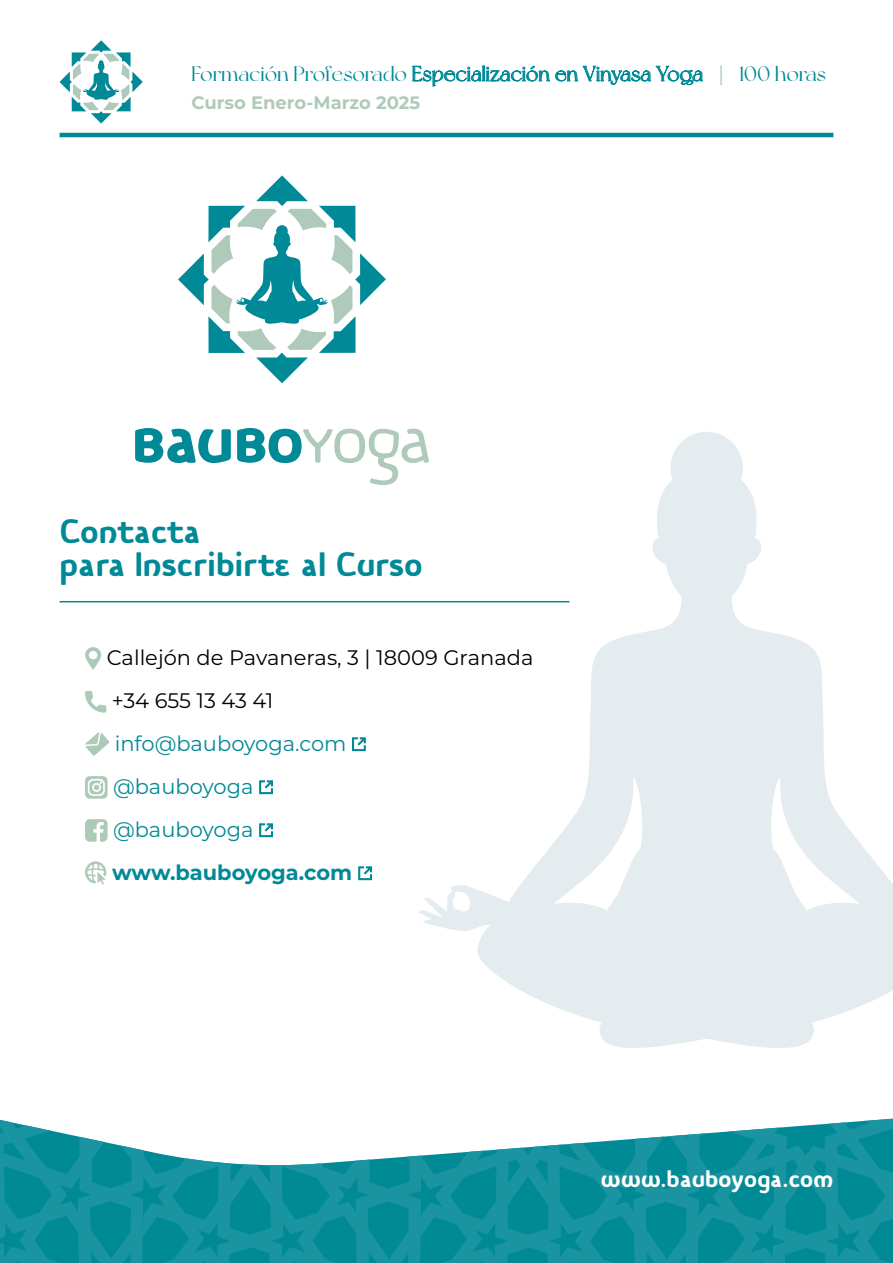
<style>
.page{position:relative;width:893px;height:1263px;background:#fff}
.page>*{position:absolute;margin:0;border:0;box-sizing:border-box;transform-origin:0 0}
.t1{font:700 36px/33px "Vulgat";letter-spacing:-.025em;color:#008996}
.t2{font:700 25.5px "Vulgat";letter-spacing:-.015em;color:#fff}
.t3{font:21px "New York";color:#008996}
.t4{font:21px/43px "Montserrat";color:#000}
.t5{font:21px/43px "Montserrat";color:#008996}
.t6{font:700 21px "Montserrat";letter-spacing:-.005em;color:#008996}
.t7{font:700 18px "Montserrat";color:#afcaba}
.s1{font-family:"Montserrat Alternates";color:#afcaba}
</style>
<div class="page">
<hr style="left:60px;top:133px;width:773px;height:4px;background:#008996">
<svg style="left:60px;top:40px;width:83px;height:84px"></svg>
<svg style="left:85px;top:647px;width:16px;height:23px"></svg>
<svg style="left:85px;top:691px;width:21px;height:22px"></svg>
<svg style="left:85px;top:732px;width:24px;height:24px"></svg>
<svg style="left:352px;top:737px;width:14px;height:14px"></svg>
<svg style="left:85px;top:776px;width:23px;height:23px"></svg>
<svg style="left:259px;top:780px;width:14px;height:14px"></svg>
<svg style="left:85px;top:819px;width:23px;height:23px"></svg>
<svg style="left:259px;top:823px;width:14px;height:14px"></svg>
<svg style="left:85px;top:861px;width:21px;height:24px"></svg>
<svg style="left:358px;top:866px;width:14px;height:14px"></svg>
<svg style="left:178px;top:175px;width:208px;height:208px"></svg>
<svg style="left:135px;top:428px;width:96px;height:35px"></svg>
<svg style="left:237px;top:428px;width:185px;height:57px"></svg>
<hr style="left:60px;top:601px;width:509px;height:1px;background:#008996">
<svg style="left:418px;top:432px;width:475px;height:616px"></svg>
<svg style="left:0;top:1118px;width:893px;height:145px"></svg>
<p class="t3" style="left:192px;top:61px;width:636px">Formación Profesorado Especialización en Vinyasa Yoga <span class="s1">|</span> 100 horas</p>
<p class="t7" style="left:192px;top:90px;width:230px">Curso Enero-Marzo 2025</p>
<h1 class="t1" style="left:60px;top:515px;width:365px">Contacta<br>para Inscribirte al Curso</h1>
<p class="t4" style="left:107px;top:635px;width:428px">Callejón de Pavaneras, 3 | 18009 Granada +34 655 13 43 41</p>
<p class="t5" style="left:113px;top:721px;width:235px">info@bauboyoga.com @bauboyoga @bauboyoga</p>
<p class="t6" style="left:112px;top:857px;width:241px">www.bauboyoga.com</p>
<p class="t2" style="left:601px;top:1164px;width:234px">www.bauboyoga.com</p>
</div>
